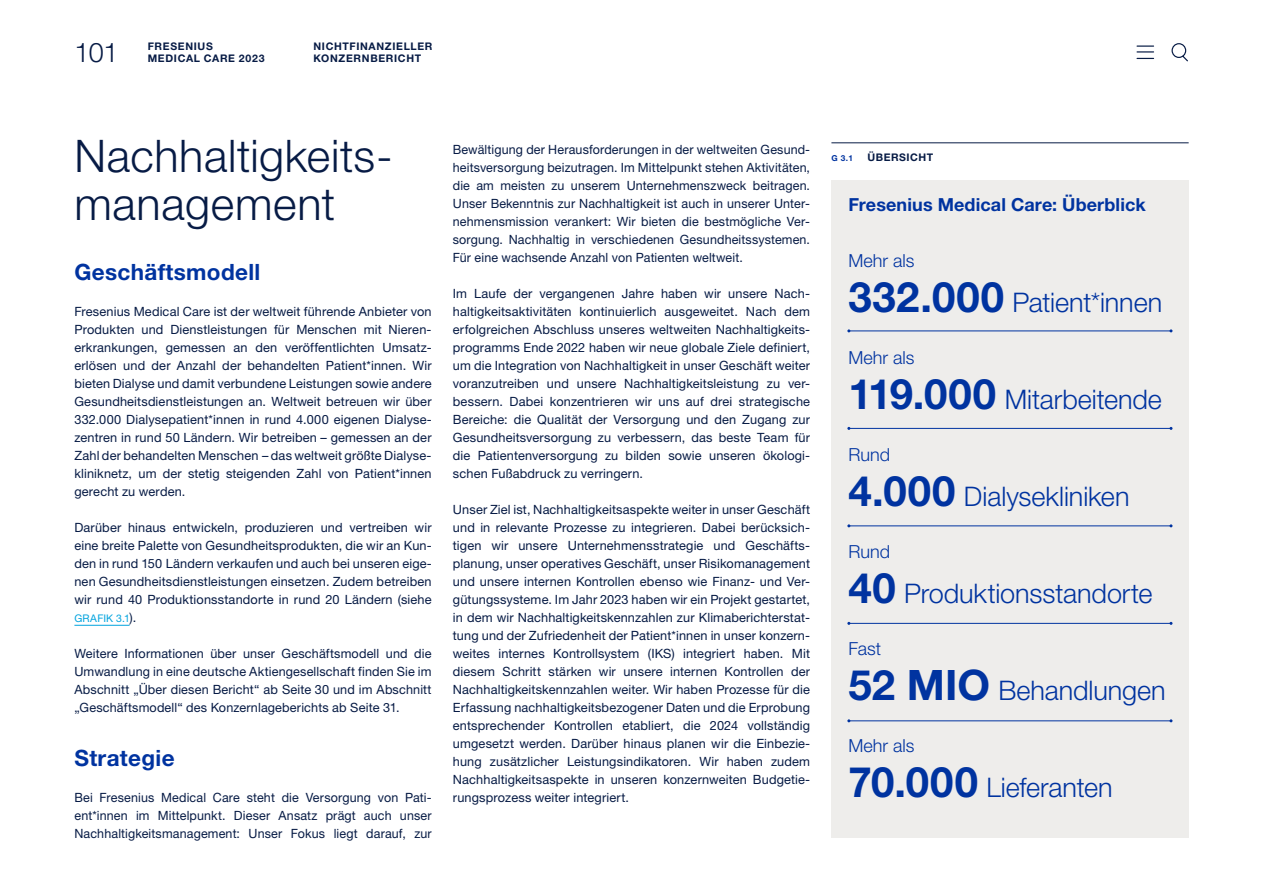
<style>
.page{position:relative;width:1263px;height:893px;background:#fff}
.page>*{position:absolute;margin:0;border:0;box-sizing:border-box;transform-origin:0 0}
.t1{font:300 45px/48px "Helvetica Neue LT Std";letter-spacing:.015em;color:#071b45}
.t2{font:300 27px "Helvetica Neue LT Std";letter-spacing:-.005em;color:#0033a0}
.t3{font:300 27px "Helvetica Neue LT Std";color:#071b45}
.t4{font:700 22.5px "Helvetica Neue LT Std";letter-spacing:.015em;color:#0033a0}
.t5{font:300 18px "Helvetica Neue LT Std";color:#0033a0}
.t6{font:700 18px "Helvetica Neue LT Std";letter-spacing:.005em;color:#0033a0}
.t7{font:12.75px/18px "Helvetica Neue LT Std";letter-spacing:.01em;color:#071b45;text-align:justify}
.t8{font:700 10.5px/12px "Helvetica Neue LT Std";letter-spacing:.065em;color:#071b45}
.t9{font:10.5px "Helvetica Neue LT Std";letter-spacing:.02em;color:#00a3de}
.t10{font:700 8.25px "Helvetica Neue LT Std";color:#0033a0}
.s1{font-size:12.75px;color:#071b45}
.s2{font-weight:700;font-size:42px}
</style>
<div class="page">
<hr style="left:74px;top:625px;width:56px;height:1px;background:#00a3de">
<div style="left:831px;top:181px;width:357px;height:657px;background:#eeedeb"></div>
<hr style="left:849px;top:331px;width:322px;height:1px;background:#0033a0">
<hr style="left:849px;top:428px;width:322px;height:1px;background:#0033a0">
<hr style="left:849px;top:525px;width:322px;height:1px;background:#0033a0">
<hr style="left:849px;top:623px;width:322px;height:1px;background:#0033a0">
<hr style="left:849px;top:720px;width:322px;height:1px;background:#0033a0">
<hr style="left:831px;top:142px;width:358px;height:1px;background:#071b45">
<svg style="left:1171px;top:43px;width:17px;height:19px"></svg>
<svg style="left:1137px;top:46px;width:16px;height:13px"></svg>
<p class="t8" style="left:148px;top:40px;width:67px">FRESENIUS</p>
<h2 class="t3" style="left:74px;top:36px;width:46px">101</h2>
<p class="t8" style="left:148px;top:52px;width:118px">MEDICAL CARE 2023</p>
<p class="t8" style="left:313px;top:40px;width:121px">NICHTFINANZIELLER<br>KONZERNBERICHT</p>
<h1 class="t1" style="left:74px;top:131px;width:320px">Nachhaltigkeits&shy;management</h1>
<h3 class="t4" style="left:74px;top:258px;width:187px">Geschäftsmodell</h3>
<p class="t7" style="left:74px;top:302px;width:359px">Fresenius Medical Care ist der weltweit führende Anbieter von Produkten und Dienstleistungen für Menschen mit Nieren&shy;erkrankungen, gemessen an den veröffentlichten Umsatz&shy;erlösen und der Anzahl der behandelten Patient*innen. Wir bieten Dialyse und damit verbundene Leistungen sowie andere Gesundheitsdienstleistungen an. Weltweit betreuen wir über 332.000 Dialysepatient*innen in rund 4.000 eigenen Dialyse&shy;zentren in rund 50 Ländern. Wir betreiben – gemessen an der Zahl der behandelten Menschen – das weltweit größte Dialyse&shy;kliniknetz, um der stetig steigenden Zahl von Patient*innen gerecht zu werden.</p>
<p class="t7" style="left:74px;top:518px;width:359px">Darüber hinaus entwickeln, produzieren und vertreiben wir eine breite Palette von Gesundheitsprodukten, die wir an Kun&shy;den in rund 150 Ländern verkaufen und auch bei unseren eige&shy;nen Gesundheitsdienstleistungen einsetzen. Zudem betreiben wir rund 40 Produktionsstandorte in rund 20 Ländern (siehe</p>
<p class="t9" style="left:74px;top:612px;width:63px">GRAFIK 3.1<span class="s1">).</span></p>
<p class="t7" style="left:74px;top:644px;width:359px">Weitere Informationen über unser Geschäftsmodell und die Umwandlung in eine deutsche Aktiengesellschaft finden Sie im Abschnitt „Über diesen Bericht“ ab Seite 30 und im Abschnitt „Geschäftsmodell“ des Konzernlageberichts ab Seite 31.</p>
<h3 class="t4" style="left:74px;top:744px;width:102px">Strategie</h3>
<p class="t7" style="left:74px;top:788px;width:359px">Bei Fresenius Medical Care steht die Versorgung von Pati&shy;ent*innen im Mittelpunkt. Dieser Ansatz prägt auch unser Nachhaltigkeitsmanagement: Unser Fokus liegt darauf, zur</p>
<p class="t7" style="left:453px;top:140px;width:359px">Bewältigung der Herausforderungen in der weltweiten Gesund&shy;heitsversorgung beizutragen. Im Mittelpunkt stehen Aktivitäten, die am meisten zu unserem Unternehmenszweck beitragen.<br>Unser Bekenntnis zur Nachhaltigkeit ist auch in unserer Unter&shy;nehmensmission verankert: Wir bieten die bestmögliche Ver&shy;sorgung. Nachhaltig in verschiedenen Gesundheitssystemen.<br>Für eine wachsende Anzahl von Patienten weltweit.</p>
<p class="t7" style="left:453px;top:284px;width:359px">Im Laufe der vergangenen Jahre haben wir unsere Nach&shy;haltigkeitsaktivitäten kontinuierlich ausgeweitet. Nach dem erfolgreichen Abschluss unseres weltweiten Nachhaltigkeits&shy;programms Ende 2022 haben wir neue globale Ziele definiert, um die Integration von Nachhaltigkeit in unser Geschäft weiter voranzutreiben und unsere Nachhaltigkeitsleistung zu ver&shy;bessern. Dabei konzentrieren wir uns auf drei strategische Bereiche: die Qualität der Versorgung und den Zugang zur Gesundheitsversorgung zu verbessern, das beste Team für die Patientenversorgung zu bilden sowie unseren ökologi&shy;schen Fußabdruck zu verringern.</p>
<p class="t7" style="left:453px;top:500px;width:359px">Unser Ziel ist, Nachhaltigkeitsaspekte weiter in unser Geschäft und in relevante Prozesse zu integrieren. Dabei berücksich&shy;tigen wir unsere Unternehmensstrategie und Geschäfts&shy;planung, unser operatives Geschäft, unser Risikomanagement und unsere internen Kontrollen ebenso wie Finanz- und Ver&shy;gütungssysteme. Im Jahr 2023 haben wir ein Projekt gestartet, in dem wir Nachhaltigkeitskennzahlen zur Klimaberichterstat&shy;tung und der Zufriedenheit der Patient*innen in unser konzern&shy;weites internes Kontrollsystem (IKS) integriert haben. Mit diesem Schritt stärken wir unsere internen Kontrollen der Nachhaltigkeitskennzahlen weiter. Wir haben Prozesse für die Erfassung nachhaltigkeitsbezogener Daten und die Erprobung entsprechender Kontrollen etabliert, die 2024 vollständig umgesetzt werden. Darüber hinaus planen wir die Einbezie&shy;hung zusätzlicher Leistungsindikatoren. Wir haben zudem Nachhaltigkeitsaspekte in unseren konzernweiten Budgetie&shy;rungsprozess weiter integriert.</p>
<p class="t10" style="left:831px;top:153px;width:23px">G 3.1</p>
<p class="t8" style="left:867px;top:151px;width:67px">ÜBERSICHT</p>
<h3 class="t6" style="left:848px;top:193px;width:299px">Fresenius Medical Care: Überblick</h3>
<h3 class="t5" style="left:848px;top:250px;width:68px">Mehr als</h3>
<h2 class="t2" style="left:848px;top:286px;width:315px"><span class="s2">332.000</span> Patient*innen</h2>
<h3 class="t5" style="left:848px;top:347px;width:68px">Mehr als</h3>
<h2 class="t2" style="left:848px;top:383px;width:315px"><span class="s2">119.000</span> Mitarbeitende</h2>
<h3 class="t5" style="left:848px;top:444px;width:43px">Rund</h3>
<h2 class="t2" style="left:848px;top:480px;width:282px"><span class="s2">4.000</span> Dialysekliniken</h2>
<h3 class="t5" style="left:848px;top:541px;width:43px">Rund</h3>
<h2 class="t2" style="left:848px;top:577px;width:305px"><span class="s2">40</span> Produktionsstandorte</h2>
<h3 class="t5" style="left:848px;top:637px;width:34px">Fast</h3>
<h2 class="t2" style="left:848px;top:674px;width:319px"><span class="s2">52 MIO</span> Behandlungen</h2>
<h3 class="t5" style="left:848px;top:734px;width:68px">Mehr als</h3>
<h2 class="t2" style="left:848px;top:771px;width:266px"><span class="s2">70.000</span> Lieferanten</h2>
</div>
